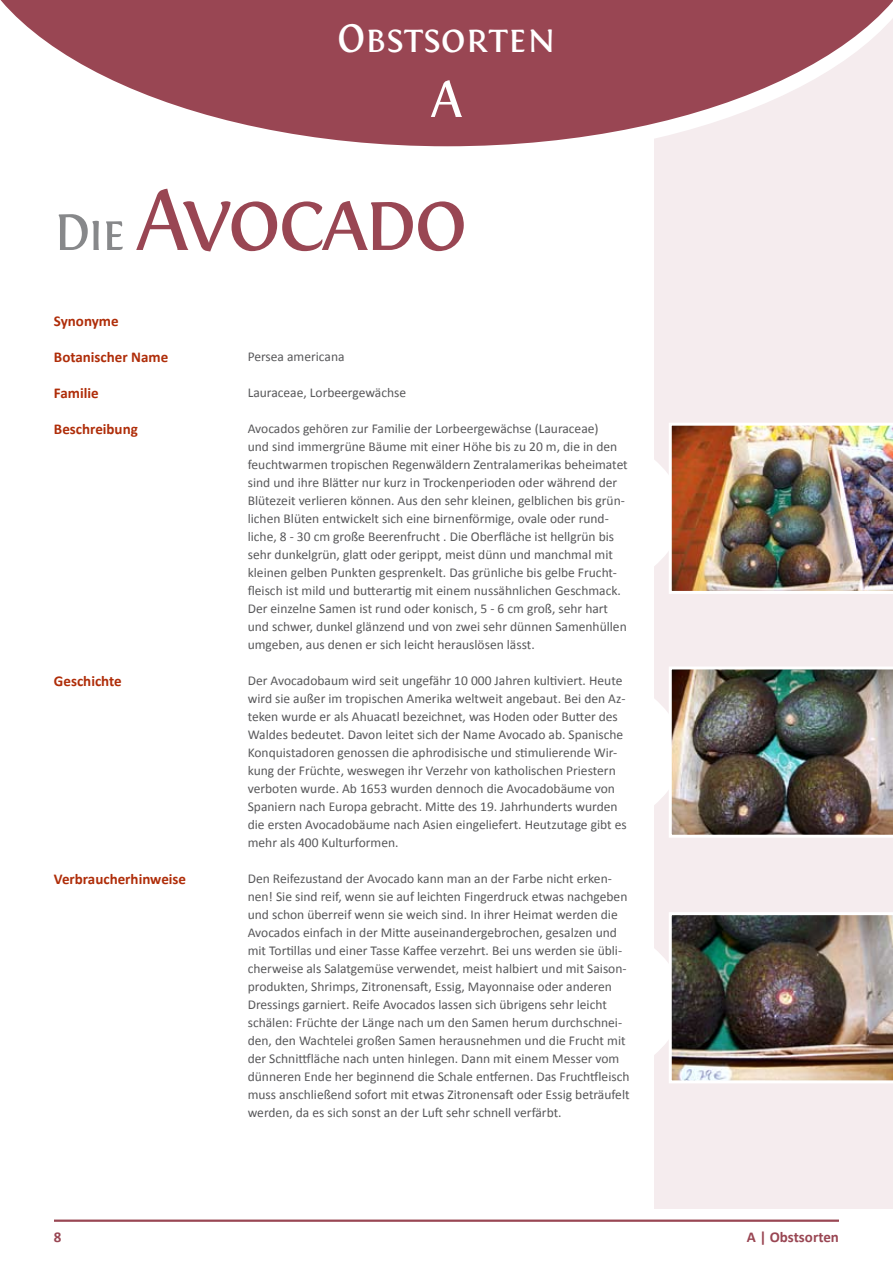
<style>
.page{position:relative;width:893px;height:1263px;background:#fff}
.page>*{position:absolute;margin:0;border:0;box-sizing:border-box;transform-origin:0 0}
.t1{font:90px "Fontin Small Caps";letter-spacing:-.05em;color:#994653}
.t2{font:54px "Fontin Small Caps";color:#fff}
.t3{font:42px "Fontin Small Caps";color:#fff}
.t4{font:700 15px "Calibri";color:#af2d09}
.t5{font:700 15px "Calibri";color:#994653}
.t6{font:13.5px/18px "Calibri";color:#58585a}
.s1{font-size:54px;color:#87888a}
</style>
<div class="page">
<div style="left:654px;top:1px;width:238px;height:1208px;background:#f5ecee"></div>
<svg style="left:654px;top:699px;width:15px;height:106px;background:#fdfcfc"></svg>
<svg style="left:654px;top:460px;width:15px;height:106px;background:#fdfcfc"></svg>
<svg style="left:654px;top:949px;width:15px;height:106px;background:#fdfcfc"></svg>
<svg style="left:0;top:0;width:893px;height:146px;fill:#994653"></svg>
<hr style="left:54px;top:1219px;width:785px;height:3px;background:#994653">
<img style="left:669px;top:423px;width:224px;height:171px">
<img style="left:669px;top:667px;width:224px;height:171px">
<img style="left:669px;top:912px;width:224px;height:171px">
<h3 class="t3" style="left:337px;top:15px;width:220px">Obstsorten</h3>
<h2 class="t2" style="left:431px;top:69px;width:33px">A</h2>
<h1 class="t1" style="left:54px;top:170px;width:416px"><span class="s1">Die</span> Avocado</h1>
<p class="t4" style="left:54px;top:312px;width:66px">Synonyme</p>
<p class="t4" style="left:54px;top:348px;width:116px">Botanischer Name</p>
<p class="t4" style="left:54px;top:384px;width:46px">Familie</p>
<p class="t4" style="left:54px;top:420px;width:85px">Beschreibung</p>
<p class="t4" style="left:54px;top:672px;width:69px">Geschichte</p>
<p class="t4" style="left:54px;top:870px;width:134px">Verbraucherhinweise</p>
<p class="t5" style="left:54px;top:1227px;width:9px">8</p>
<p class="t6" style="left:248px;top:348px;width:98px">Persea americana</p>
<p class="t6" style="left:248px;top:384px;width:160px">Lauraceae, Lorbeergewächse</p>
<p class="t6" style="left:248px;top:420px;width:382px">Avocados gehören zur Familie der Lorbeergewächse (Lauraceae)<br>und sind immergrüne Bäume mit einer Höhe bis zu 20 m, die in den feuchtwarmen tropischen Regenwäldern Zentralamerikas beheimatet sind und ihre Blätter nur kurz in Trockenperioden oder während der Blütezeit verlieren können. Aus den sehr kleinen, gelblichen bis grün&shy;lichen Blüten entwickelt sich eine birnenförmige, ovale oder rund&shy;liche, 8 - 30 cm große Beerenfrucht . Die Oberfläche ist hellgrün bis sehr dunkelgrün, glatt oder gerippt, meist dünn und manchmal mit kleinen gelben Punkten gesprenkelt. Das grünliche bis gelbe Frucht&shy;fleisch ist mild und butterartig mit einem nussähnlichen Geschmack.<br>Der einzelne Samen ist rund oder konisch, 5 - 6 cm groß, sehr hart und schwer, dunkel glänzend und von zwei sehr dünnen Samenhüllen umgeben, aus denen er sich leicht herauslösen lässt.</p>
<p class="t6" style="left:248px;top:672px;width:380px">Der Avocadobaum wird seit ungefähr 10 000 Jahren kultiviert. Heute wird sie außer im tropischen Amerika weltweit angebaut. Bei den Az&shy;teken wurde er als Ahuacatl bezeichnet, was Hoden oder Butter des Waldes bedeutet. Davon leitet sich der Name Avocado ab. Spanische Konquistadoren genossen die aphrodisische und stimulierende Wir&shy;kung der Früchte, weswegen ihr Verzehr von katholischen Priestern verboten wurde. Ab 1653 wurden dennoch die Avocadobäume von Spaniern nach Europa gebracht. Mitte des 19. Jahrhunderts wurden die ersten Avocadobäume nach Asien eingeliefert. Heutzutage gibt es mehr als 400 Kulturformen.</p>
<p class="t6" style="left:248px;top:870px;width:383px">Den Reifezustand der Avocado kann man an der Farbe nicht erken&shy;nen! Sie sind reif, wenn sie auf leichten Fingerdruck etwas nachgeben und schon überreif wenn sie weich sind. In ihrer Heimat werden die Avocados einfach in der Mitte auseinandergebrochen, gesalzen und mit Tortillas und einer Tasse Kaffee verzehrt. Bei uns werden sie übli&shy;cherweise als Salatgemüse verwendet, meist halbiert und mit Saison&shy;produkten, Shrimps, Zitronensaft, Essig, Mayonnaise oder anderen Dressings garniert. Reife Avocados lassen sich übrigens sehr leicht schälen: Früchte der Länge nach um den Samen herum durchschnei&shy;den, den Wachtelei großen Samen herausnehmen und die Frucht mit der Schnittfläche nach unten hinlegen. Dann mit einem Messer vom dünneren Ende her beginnend die Schale entfernen. Das Fruchtfleisch muss anschließend sofort mit etwas Zitronensaft oder Essig beträufelt werden, da es sich sonst an der Luft sehr schnell verfärbt.</p>
<p class="t5" style="left:747px;top:1228px;width:94px">A | Obstsorten</p>
</div>
